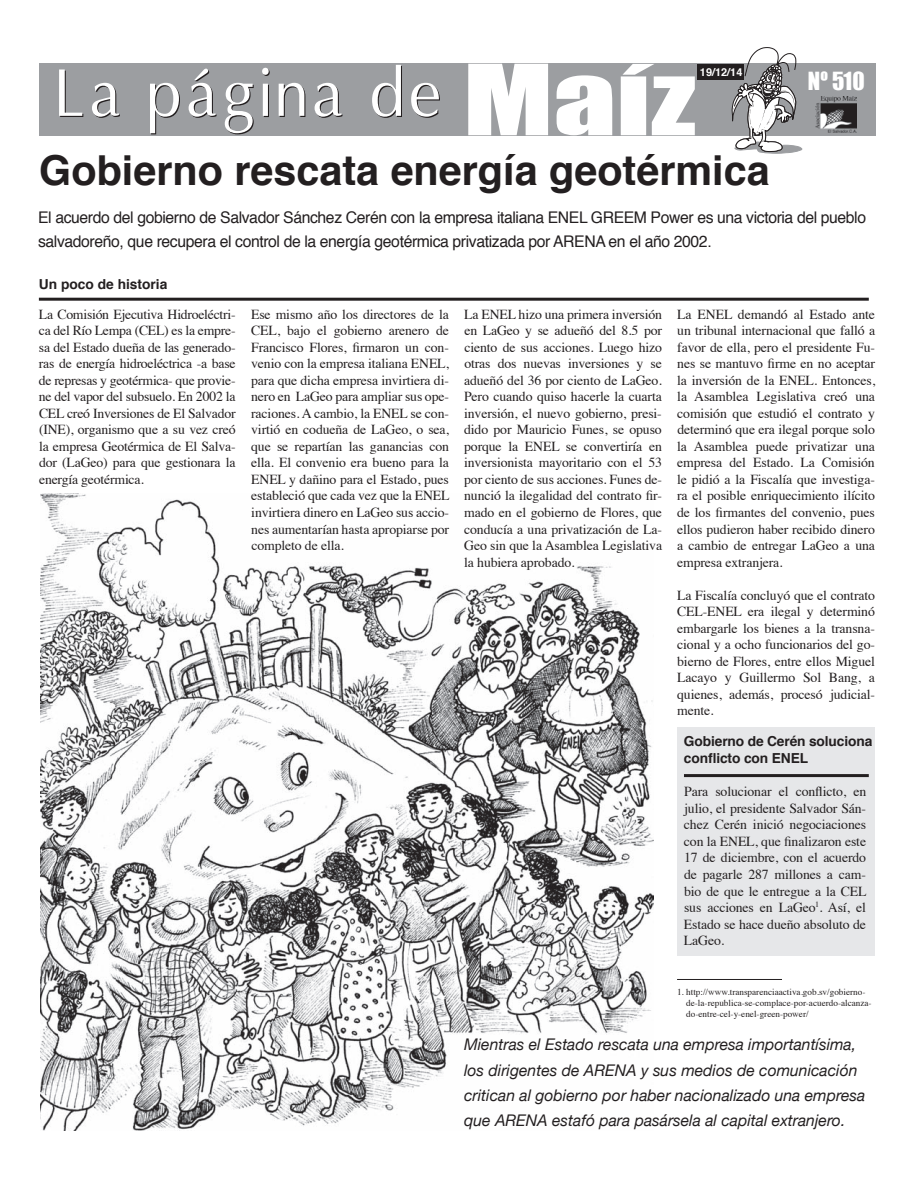
<style>
.page{position:relative;width:918px;height:1188px;background:#fff}
.page>*{position:absolute;margin:0;border:0;box-sizing:border-box;transform-origin:0 0}
.t1{font:700 41.4px "Helvetica";color:#231f20}
.t2{font:22.95px "Impact";color:#fff}
.t3{font:italic 16.05px/25.2px "Helvetica Neue";color:#231f20}
.t4{font:16.05px/24.2px "Helvetica";letter-spacing:-.025em;color:#231f20}
.t5{font:13.8px/16.5px "Times";letter-spacing:-.01em;color:#231f20;text-align:justify}
.t6{font:700 13.8px/16.5px "Helvetica";letter-spacing:-.01em;color:#231f20}
.t7{font:700 10.95px "Helvetica";color:#fff}
.t8{font:9.15px/10.9px "Times";color:#231f20}
</style>
<div class="page">
<img style="left:40px;top:493px;width:613px;height:638px">
<div style="left:677px;top:727px;width:198px;height:228px;background:#e6e7e9"></div>
<div style="left:39px;top:64px;width:837px;height:72px;background:#9c9ea1"></div>
<svg style="left:468px;top:64px;width:80px;height:71px;background:#f3f3f4"></svg>
<svg style="left:557px;top:75px;width:55px;height:60px"></svg>
<svg style="left:621px;top:64px;width:74px;height:71px"></svg>
<svg style="left:732px;top:47px;width:72px;height:107px"></svg>
<svg style="left:59px;top:69px;width:24px;height:48px"></svg>
<svg style="left:92px;top:83px;width:28px;height:35px"></svg>
<svg style="left:150px;top:83px;width:30px;height:51px"></svg>
<svg style="left:189px;top:69px;width:28px;height:49px"></svg>
<svg style="left:225px;top:83px;width:29px;height:51px"></svg>
<svg style="left:262px;top:68px;width:8px;height:49px"></svg>
<svg style="left:279px;top:83px;width:26px;height:34px"></svg>
<svg style="left:315px;top:83px;width:28px;height:35px"></svg>
<svg style="left:372px;top:65px;width:30px;height:53px"></svg>
<svg style="left:411px;top:83px;width:29px;height:35px"></svg>
<hr style="left:39px;top:298px;width:830px;height:3px;background:#231f20">
<hr style="left:684px;top:774px;width:185px;height:3px;background:#231f20">
<img style="left:816px;top:96px;width:40px;height:37px">
<div style="left:697px;top:64px;width:47px;height:16px;background:#231f20"></div>
<hr style="left:677px;top:979px;width:105px;height:1px;background:#231f20">
<p class="t7" style="left:700px;top:63px;width:44px">19/12/14</p>
<h2 class="t2" style="left:808px;top:63px;width:58px">Nº 510</h2>
<h1 class="t1" style="left:39px;top:137px;width:732px">Gobierno rescata energía geotérmica</h1>
<p class="t4" style="left:38px;top:205px;width:830px">El acuerdo del gobierno de Salvador Sánchez Cerén con la empresa italiana ENEL GREEM Power es una victoria del pueblo salvadoreño, que recupera el control de la energía geotérmica privatizada por ARENA en el año 2002.</p>
<p class="t6" style="left:39px;top:276px;width:130px">Un poco de historia</p>
<p class="t5" style="left:39px;top:305px;width:198px">La Comisión Ejecutiva Hidroeléctri&shy;ca del Río Lempa (CEL) es la empre&shy;sa del Estado dueña de las generado&shy;ras de energía hidroeléctrica -a base de represas y geotérmica- que provie&shy;ne del vapor del subsuelo. En 2002 la CEL creó Inversiones de El Salvador (INE), organismo que a su vez creó la empresa Geotérmica de El Salva&shy;dor (LaGeo) para que gestionara la energía geotérmica.</p>
<p class="t5" style="left:251px;top:305px;width:200px">Ese mismo año los directores de la CEL, bajo el gobierno arenero de Francisco Flores, firmaron un con&shy;venio con la empresa italiana ENEL, para que dicha empresa invirtiera di&shy;nero en LaGeo para ampliar sus ope&shy;raciones. A cambio, la ENEL se con&shy;virtió en codueña de LaGeo, o sea, que se repartían las ganancias con ella. El convenio era bueno para la ENEL y dañino para el Estado, pues estableció que cada vez que la ENEL invirtiera dinero en LaGeo sus accio&shy;nes aumentarían hasta apropiarse por completo de ella.</p>
<p class="t5" style="left:464px;top:305px;width:200px">La ENEL hizo una primera inversión en LaGeo y se adueñó del 8.5 por ciento de sus acciones. Luego hizo otras dos nuevas inversiones y se adueñó del 36 por ciento de LaGeo.<br>Pero cuando quiso hacerle la cuarta inversión, el nuevo gobierno, presi&shy;dido por Mauricio Funes, se opuso porque la ENEL se convertiría en inversionista mayoritario con el 53 por ciento de sus acciones. Funes de&shy;nunció la ilegalidad del contrato fir&shy;mado en el gobierno de Flores, que conducía a una privatización de La-Geo sin que la Asamblea Legislativa la hubiera aprobado.</p>
<p class="t5" style="left:677px;top:305px;width:200px">La ENEL demandó al Estado ante un tribunal internacional que falló a favor de ella, pero el presidente Fu&shy;nes se mantuvo firme en no aceptar la inversión de la ENEL. Entonces, la Asamblea Legislativa creó una comisión que estudió el contrato y determinó que era ilegal porque solo la Asamblea puede privatizar una empresa del Estado. La Comisión le pidió a la Fiscalía que investiga&shy;ra el posible enriquecimiento ilícito de los firmantes del convenio, pues ellos pudieron haber recibido dinero a cambio de entregar LaGeo a una empresa extranjera.</p>
<p class="t5" style="left:677px;top:586px;width:199px">La Fiscalía concluyó que el contrato CEL-ENEL era ilegal y determinó embargarle los bienes a la transna&shy;cional y a ocho funcionarios del go&shy;bierno de Flores, entre ellos Miguel Lacayo y Guillermo Sol Bang, a quienes, además, procesó judicial&shy;mente.</p>
<p class="t6" style="left:684px;top:733px;width:190px">Gobierno de Cerén soluciona conflicto con ENEL</p>
<p class="t5" style="left:684px;top:782px;width:184px">Para solucionar el conflicto, en julio, el presidente Salvador Sán&shy;chez Cerén inició negociaciones con la ENEL, que finalizaron este 17 de diciembre, con el acuerdo de pagarle 287 millones a cam&shy;bio de que le entregue a la CEL sus acciones en LaGeo<sup>1</sup>. Así, el Estado se hace dueño absoluto de LaGeo.</p>
<p class="t8" style="left:686px;top:986px;width:187px;text-indent:-9px">1. http://www.transparenciaactiva.gob.sv/gobierno&shy;de-la-republica-se-complace-por-acuerdo-alcanza&shy;do-entre-cel-y-enel-green-power/</p>
<p class="t3" style="left:464px;top:1033px;width:403px">Mientras el Estado rescata una empresa importantísima, los dirigentes de ARENA y sus medios de comunicación critican al gobierno por haber nacionalizado una empresa que ARENA estafó para pasársela al capital extranjero.</p>
</div>
